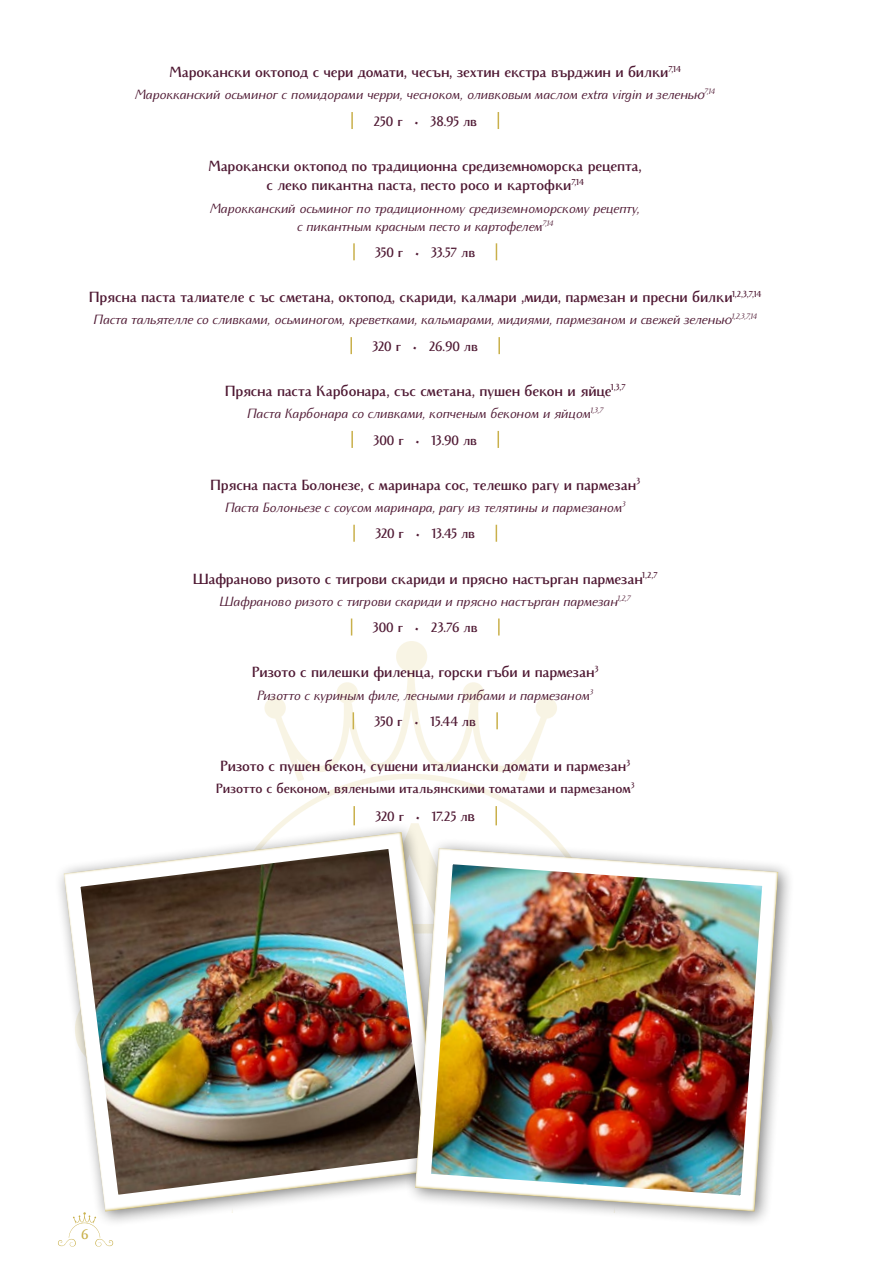
<style>
.page{position:relative;width:893px;height:1276px;background:#fff}
.page>*{position:absolute;margin:0;border:0;box-sizing:border-box;transform-origin:0 0}
.t1{font:700 16.5px/19.5px "Monterchi Text";letter-spacing:-.005em;color:#4f1933;text-align:center;scale:.95 1}
.t2{font:italic 15px/26.5px "Monterchi Text";letter-spacing:-.005em;color:#4f1933;text-align:center;scale:.95 1}
.t3{font:700 15px/28px "Monterchi Text";color:#4f1933;text-align:center;scale:.95 1}
.t4{font:700 15px "Monterchi Text";color:#c9b04b;scale:.95 1}
.s1{font-weight:700;font-style:normal}
.s2{font-size:16.5px}
</style>
<div class="page">
<svg style="left:58px;top:1227px;width:56px;height:20px"></svg>
<svg style="left:281px;top:781px;width:274px;height:56px"></svg>
<svg style="left:351px;top:112px;width:2px;height:17px"></svg>
<svg style="left:498px;top:112px;width:1px;height:17px"></svg>
<svg style="left:353px;top:243px;width:2px;height:17px"></svg>
<svg style="left:496px;top:243px;width:1px;height:17px"></svg>
<svg style="left:350px;top:337px;width:2px;height:17px"></svg>
<svg style="left:498px;top:337px;width:2px;height:17px"></svg>
<svg style="left:351px;top:431px;width:2px;height:17px"></svg>
<svg style="left:497px;top:431px;width:2px;height:17px"></svg>
<svg style="left:353px;top:525px;width:2px;height:17px"></svg>
<svg style="left:496px;top:525px;width:1px;height:17px"></svg>
<svg style="left:351px;top:618px;width:1px;height:17px"></svg>
<svg style="left:498px;top:618px;width:2px;height:17px"></svg>
<svg style="left:264px;top:641px;width:293px;height:140px"></svg>
<svg style="left:329px;top:806px;width:169px;height:31px"></svg>
<div style="left:54px;top:822px;width:405px;height:405px;background:#000;opacity:.5"></div>
<img style="left:64px;top:831px;width:381px;height:383px">
<div style="left:404px;top:837px;width:391px;height:391px;background:#000;opacity:.5"></div>
<img style="left:415px;top:847px;width:365px;height:367px">
<p class="t1" style="left:170px;top:61px;width:540px">Марокански октопод с чери домати, чесън, зехтин екстра върджин и билки<sup>7,14</sup></p>
<p class="t2" style="left:135px;top:80px;width:612px">Марокканский осьминог с помидорами черри, чесноком, оливковым маслом extra virgin и зеленью<sup>7,14<br></sup><span class="s1">250 г • 38.95 лв</span></p>
<p class="t1" style="left:208px;top:155px;width:458px">Марокански октопод по традиционна средиземноморска рецепта, с леко пикантна паста, песто росо и картофки<sup>7,14</sup></p>
<p class="t2" style="left:210px;top:198px;width:454px;line-height:18px">Марокканский осьминог по традиционному средиземноморскому рецепту, с пикантным красным песто и картофелем<sup>7,14</sup></p>
<p class="t3" style="left:375px;top:238px;width:107px">350 г • 33.57 лв</p>
<p class="t1" style="left:89px;top:286px;width:709px">Прясна паста талиателе с ъс сметана, октопод, скариди, калмари ,миди, пармезан и пресни билки<sup>1,2,3,7,14</sup></p>
<p class="t2" style="left:94px;top:305px;width:700px">Паста тальятелле со сливками, осьминогом, креветками, кальмарами, мидиями, пармезаном и свежей зеленью<sup>1,2,3,7,14<br></sup><span class="s1">320 г • 26.90 лв</span></p>
<p class="t1" style="left:225px;top:380px;width:423px">Прясна паста Карбонара, със сметана, пушен бекон и яйце<sup>1,3,7</sup></p>
<p class="t2" style="left:247px;top:399px;width:376px">Паста Карбонара со сливками, копченым беконом и яйцом<sup>1,3,7<br></sup><span class="s1">300 г • 13.90 лв</span></p>
<p class="t1" style="left:210px;top:474px;width:454px">Прясна паста Болонезе, с маринара сос, телешко рагу и пармезан<sup>3</sup></p>
<p class="t2" style="left:225px;top:493px;width:423px">Паста Болоньезе с соусом маринара, рагу из телятины и пармезаном<sup>3<br></sup><span class="s1">320 г • 13.45 лв</span></p>
<p class="t1" style="left:193px;top:568px;width:491px">Шафраново ризото с тигрови скариди и прясно настърган пармезан<sup>1,2,7</sup></p>
<p class="t2" style="left:220px;top:587px;width:434px">Шафраново ризото с тигрови скариди и прясно настърган пармезан<sup>1,2,7<br></sup><span class="s1">300 г • 23.76 лв</span></p>
<p class="t1" style="left:252px;top:662px;width:366px">Ризото с пилешки филенца, горски гъби и пармезан<sup>3</sup></p>
<p class="t2" style="left:257px;top:681px;width:355px">Ризотто с куриным филе, лесными грибами и пармезаном<sup>3<br></sup><span class="s1">350 г • 15.44 лв</span></p>
<p class="t1" style="left:220px;top:755px;width:433px">Ризото с пушен бекон, сушени италиански домати и пармезан<sup>3</sup></p>
<p class="t3" style="left:216px;top:774px;width:442px">Ризотто с беконом, вялеными итальянскими томатами и пармезаном<sup>3<br></sup>320 г • 17.25 л<span class="s2">в</span></p>
<p class="t4" style="left:81px;top:1224px;width:9px">6</p>
</div>
